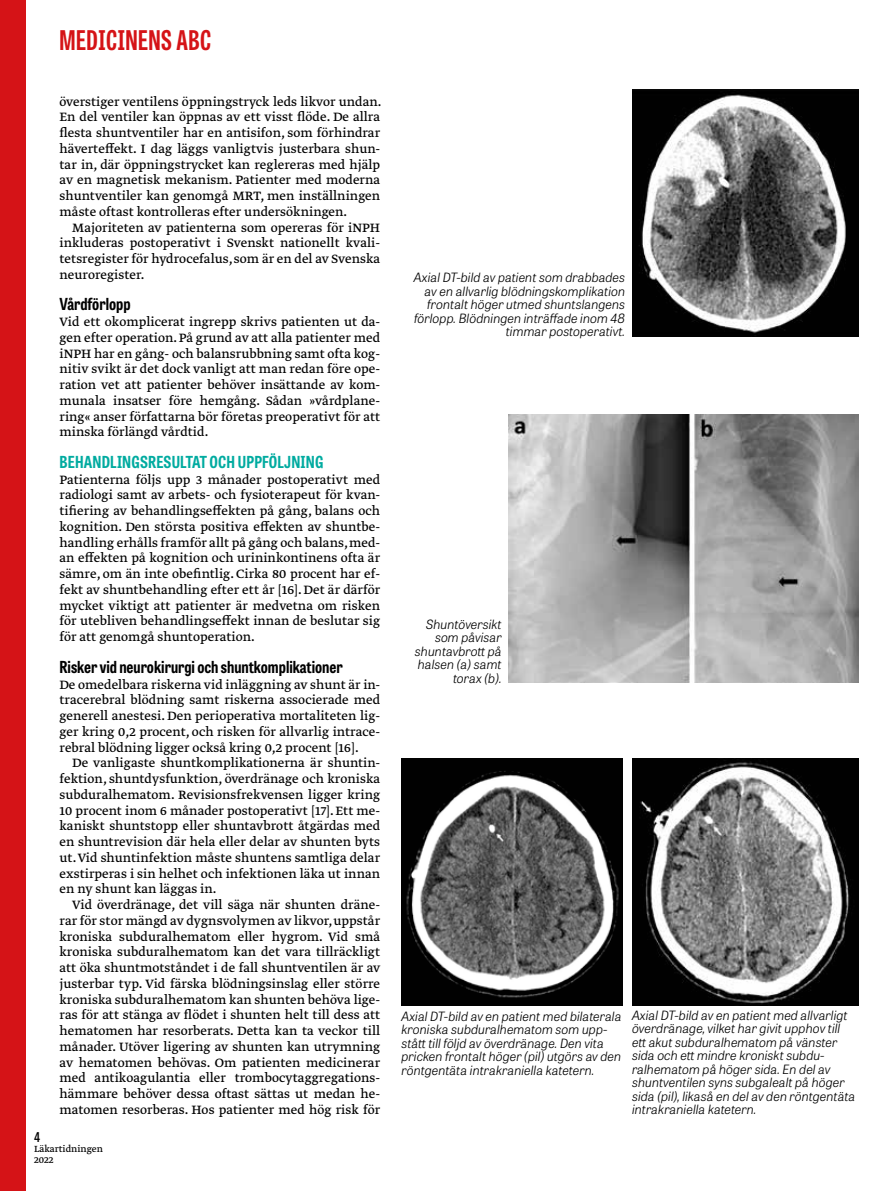
<style>
.page{position:relative;width:893px;height:1191px;background:#fff}
.page>*{position:absolute;margin:0;border:0;box-sizing:border-box;transform-origin:0 0}
.t1{font:700 27px "Tablet Gothic Compressed";letter-spacing:.02em;color:#d51317}
.t2{font:700 16.5px "Tablet Gothic Condensed";color:#000}
.t3{font:700 16.5px "Tablet Gothic Condensed";letter-spacing:.01em;color:#00aba0}
.t4{font:14.25px/15.8px "Greta Text Pro Regular Min";color:#000;text-align:justify}
.t5{font:600 13.5px "Tablet Gothic Condensed";color:#000}
.t6{font:italic 300 12.75px/13.5px "Tablet Gothic";color:#000;text-align:right}
.t7{font:10.5px/10.5px "Greta Text Pro";color:#000}
</style>
<div class="page">
<div style="left:0;top:0;width:26px;height:1191px;background:#d51317"></div>
<img style="left:401px;top:758px;width:222px;height:247px">
<img style="left:509px;top:415px;width:349px;height:268px">
<img style="left:632px;top:89px;width:227px;height:247px">
<img style="left:632px;top:758px;width:227px;height:247px">
<h1 class="t1" style="left:60px;top:22px;width:153px">MEDICINENS ABC</h1>
<p class="t4" style="left:60px;top:94px;width:324px">överstiger ventilens öppningstryck leds likvor undan.<br>En del ventiler kan öppnas av ett visst flöde. De allra flesta shuntventiler har en antisifon, som förhindrar häverteffekt. I dag läggs vanligtvis justerbara shun&shy;tar in, där öppningstrycket kan reglereras med hjälp av en magnetisk mekanism. Patienter med moderna shuntventiler kan genomgå MRT, men inställningen måste oftast kontrolleras efter undersökningen.</p>
<p class="t4" style="left:60px;top:220px;width:322px;text-indent:13px">Majoriteten av patienterna som opereras för iNPH inkluderas postoperativt i Svenskt nationellt kvali&shy;tetsregister för hydrocefalus, som är en del av Svenska neuroregister.</p>
<p class="t2" style="left:60px;top:293px;width:73px">Vårdförlopp</p>
<p class="t4" style="left:60px;top:314px;width:322px">Vid ett okomplicerat ingrepp skrivs patienten ut da&shy;gen efter operation. På grund av att alla patienter med iNPH har en gång- och balansrubbning samt ofta kog&shy;nitiv svikt är det dock vanligt att man redan före ope&shy;ration vet att patienter behöver insättande av kom&shy;munala insatser före hemgång. Sådan »vårdplane&shy;ring« anser författarna bör företas preoperativt för att minska förlängd vårdtid.</p>
<p class="t3" style="left:60px;top:450px;width:265px">BEHANDLINGSRESULTAT OCH UPPFÖLJNING</p>
<p class="t4" style="left:60px;top:472px;width:322px">Patienterna följs upp 3 månader postoperativt med radiologi samt av arbets- och fysioterapeut för kvan&shy;tifiering av behandlingseffekten på gång, balans och kognition. Den största positiva effekten av shuntbe&shy;handling erhålls framför allt på gång och balans, med&shy;an effekten på kognition och urininkontinens ofta är sämre, om än inte obefintlig. Cirka 80 procent har ef&shy;fekt av shuntbehandling efter ett år [16]. Det är därför mycket viktigt att patienter är medvetna om risken för utebliven behandlingseffekt innan de beslutar sig för att genomgå shuntoperation.</p>
<p class="t2" style="left:60px;top:655px;width:285px">Risker vid neurokirurgi och shuntkomplikationer</p>
<p class="t4" style="left:60px;top:677px;width:322px">De omedelbara riskerna vid inläggning av shunt är in&shy;tracerebral blödning samt riskerna associerade med generell anestesi. Den perioperativa mortaliteten lig&shy;ger kring 0,2 procent, och risken för allvarlig intrace&shy;rebral blödning ligger också kring 0,2 procent [16].</p>
<p class="t4" style="left:60px;top:755px;width:322px;text-indent:13px">De vanligaste shuntkomplikationerna är shuntin&shy;fektion, shuntdysfunktion, överdränage och kroniska subduralhematom. Revisionsfrekvensen ligger kring 10 procent inom 6 månader postoperativt [17]. Ett me&shy;kaniskt shuntstopp eller shuntavbrott åtgärdas med en shuntrevision där hela eller delar av shunten byts ut. Vid shuntinfektion måste shuntens samtliga delar exstirperas i sin helhet och infektionen läka ut innan en ny shunt kan läggas in.</p>
<p class="t4" style="left:60px;top:897px;width:322px;text-indent:13px">Vid överdränage, det vill säga när shunten dräne&shy;rar för stor mängd av dygnsvolymen av likvor, uppstår kroniska subduralhematom eller hygrom. Vid små kroniska subduralhematom kan det vara tillräckligt att öka shuntmotståndet i de fall shuntventilen är av justerbar typ. Vid färska blödningsinslag eller större kroniska subduralhematom kan shunten behöva lige&shy;ras för att stänga av flödet i shunten helt till dess att hematomen har resorberats. Detta kan ta veckor till månader. Utöver ligering av shunten kan utrymning av hematomen behövas. Om patienten medicinerar med antikoagulantia eller trombocytaggregations&shy;hämmare behöver dessa oftast sättas ut medan he&shy;matomen resorberas. Hos patienter med hög risk för</p>
<p class="t5" style="left:34px;top:1127px;width:8px">4</p>
<p class="t7" style="left:34px;top:1144px;width:70px">Läkartidningen<br>2022</p>
<p class="t6" style="left:414px;top:270px;width:213px">Axial DT-bild av patient som drabbades av en allvarlig blödningskomplikation frontalt höger utmed shuntslangens förlopp. Blödningen inträffade inom 48 timmar postoperativt.</p>
<p class="t6" style="left:415px;top:616px;width:88px">Shuntöversikt som påvisar shuntavbrott på halsen (a) samt torax (b).</p>
<p class="t6" style="left:401px;top:1008px;width:222px;text-align:left">Axial DT-bild av en patient med bilaterala kroniska subduralhematom som upp&shy;stått till följd av överdränage. Den vita pricken frontalt höger (pil) utgörs av den röntgentäta intrakraniella katetern.</p>
<p class="t6" style="left:632px;top:1007px;width:225px;text-align:left">Axial DT-bild av en patient med allvarligt överdränage, vilket har givit upphov till ett akut subduralhematom på vänster sida och ett mindre kroniskt subdu&shy;ralhematom på höger sida. En del av shuntventilen syns subgalealt på höger sida (pil), likaså en del av den röntgentäta intrakraniella katetern.</p>
</div>
